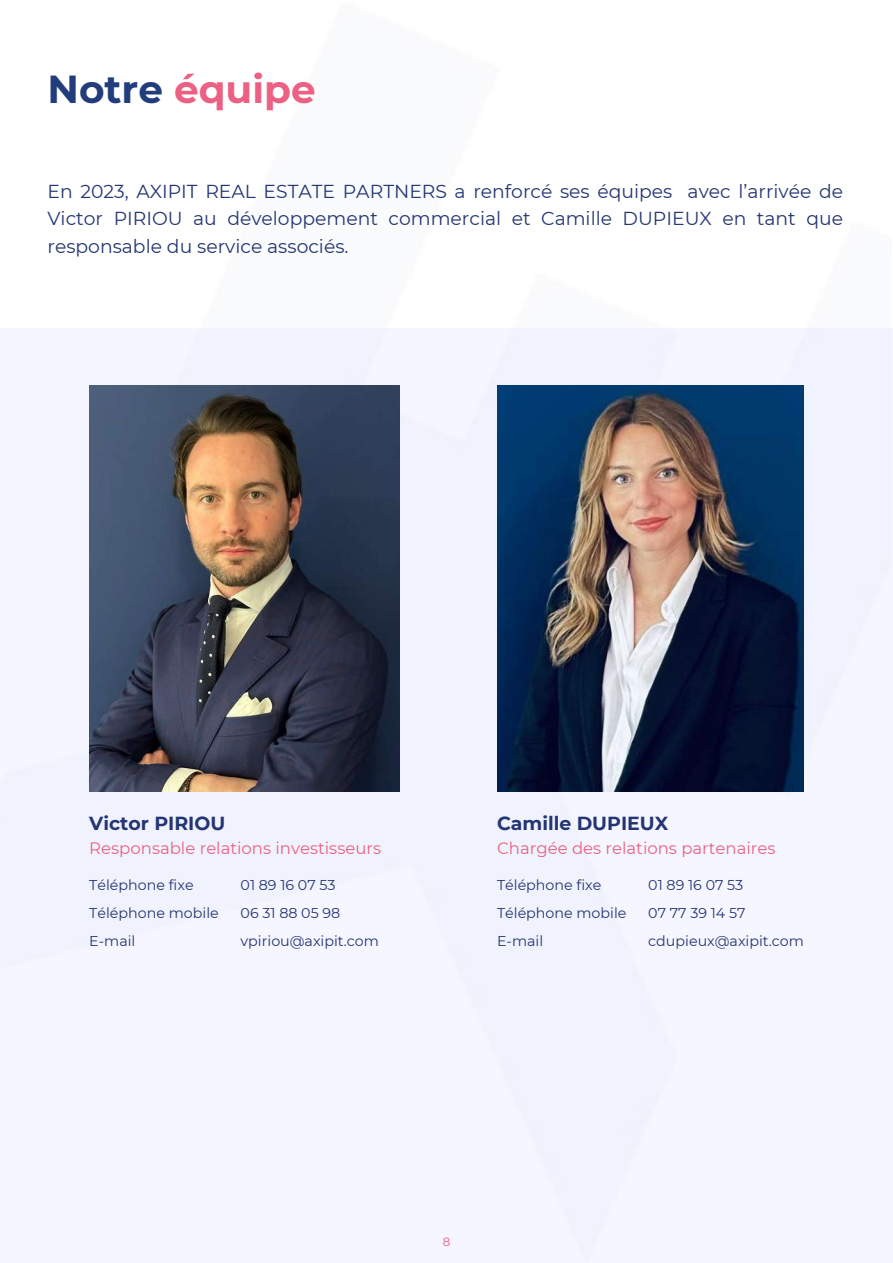
<style>
.page{position:relative;width:893px;height:1263px;background:#fff}
.page>*{position:absolute;margin:0;border:0;box-sizing:border-box;transform-origin:0 0}
.t1{font:700 39px "Montserrat";color:#ec6083}
.t2{font:700 18.9px "Montserrat";color:#253573}
.t3{font:18.75px/27.6px "Montserrat";color:#253673;text-align:justify}
.t4{font:16.5px "Montserrat";color:#ec6083}
.t5{font:14.25px "Montserrat";color:#253573}
.t6{font:12px "Montserrat";color:#ec6083}
.s1{color:#223d7c}
</style>
<div class="page">
<div style="left:0;top:328px;width:893px;height:935px;background:#f5f6ff"></div>
<img style="left:497px;top:386px;width:306px;height:406px">
<img style="left:89px;top:386px;width:310px;height:406px">
<h1 class="t1" style="left:48px;top:65px;width:270px"><span class="s1">Notre</span> équipe</h1>
<p class="t3" style="left:48px;top:177px;width:797px">En 2023, AXIPIT REAL ESTATE PARTNERS a renforcé ses équipes avec l’arrivée de Victor PIRIOU au développement commercial et Camille DUPIEUX en tant que responsable du service associés.</p>
<p class="t2" style="left:89px;top:812px;width:137px">Victor PIRIOU</p>
<p class="t4" style="left:89px;top:838px;width:293px">Responsable relations investisseurs</p>
<p class="t5" style="left:89px;top:876px;width:106px">Téléphone fixe</p>
<p class="t5" style="left:240px;top:876px;width:97px">01 89 16 07 53</p>
<p class="t5" style="left:89px;top:904px;width:131px">Téléphone mobile</p>
<p class="t5" style="left:240px;top:904px;width:101px">06 31 88 05 98</p>
<p class="t5" style="left:89px;top:932px;width:48px">E-mail</p>
<p class="t5" style="left:240px;top:932px;width:140px">vpiriou@axipit.com</p>
<p class="t2" style="left:497px;top:812px;width:173px">Camille DUPIEUX</p>
<p class="t4" style="left:497px;top:838px;width:280px">Chargée des relations partenaires</p>
<p class="t5" style="left:497px;top:876px;width:106px">Téléphone fixe</p>
<p class="t5" style="left:648px;top:876px;width:97px">01 89 16 07 53</p>
<p class="t5" style="left:497px;top:904px;width:131px">Téléphone mobile</p>
<p class="t5" style="left:648px;top:904px;width:99px">07 77 39 14 57</p>
<p class="t5" style="left:497px;top:932px;width:48px">E-mail</p>
<p class="t5" style="left:648px;top:932px;width:157px">cdupieux@axipit.com</p>
<p class="t6" style="left:443px;top:1234px;width:9px">8</p>
</div>
